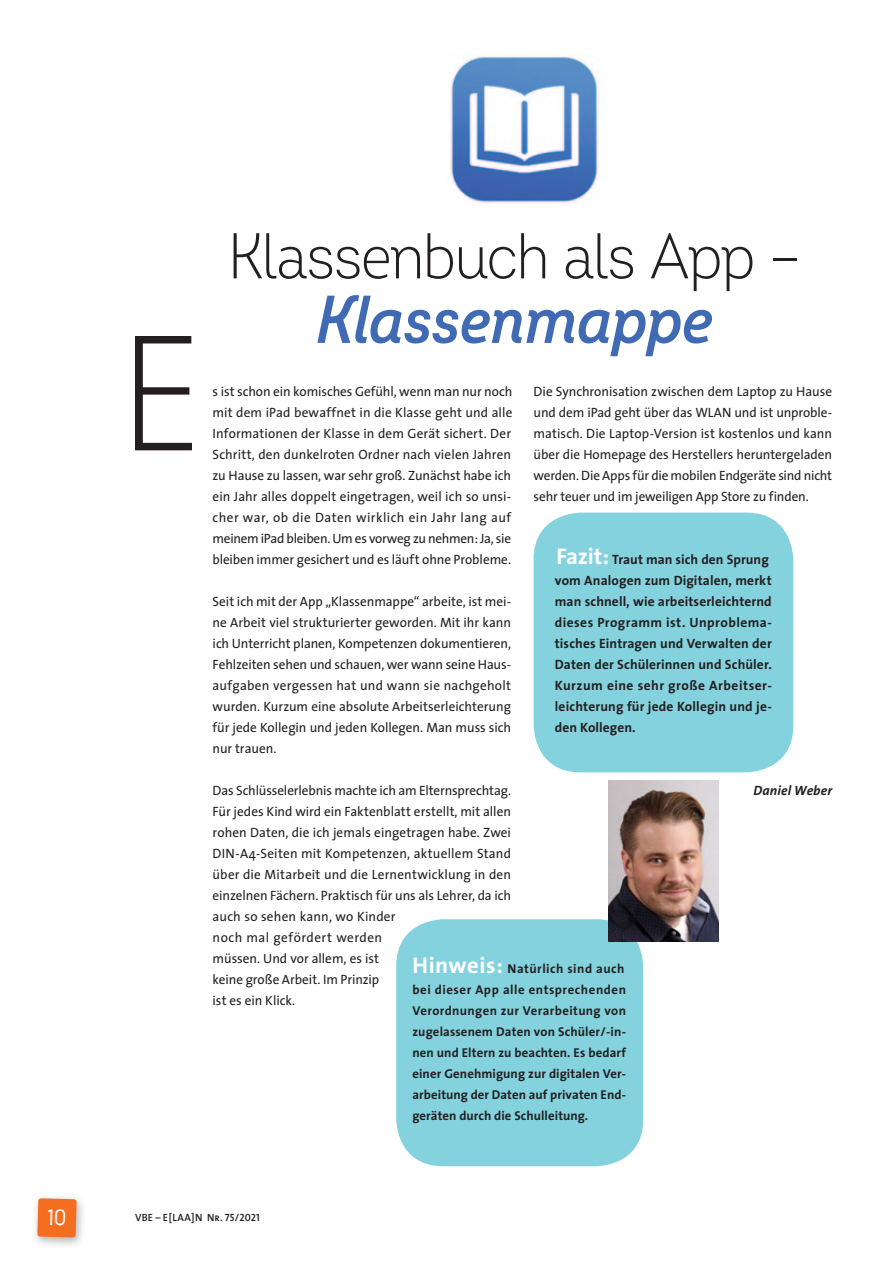
<style>
.page{position:relative;width:893px;height:1263px;background:#fff}
.page>*{position:absolute;margin:0;border:0;box-sizing:border-box;transform-origin:0 0}
.t1{font:300 163.35px "Intro Cond";color:#231f20}
.t2{font:italic 600 67.5px "Intro Cond";letter-spacing:-.015em;color:#406ab4}
.t3{font:300 64.5px "Intro Cond";letter-spacing:-.015em;color:#231f20}
.t4{font:13.5px/21px "The Sans";color:#231f20;text-align:justify}
.t5{font:700 13.5px/21px "The Sans";letter-spacing:.01em;color:#231f20}
.t6{font:italic 700 13.5px "The Sans";letter-spacing:.005em;color:#231f20}
.t7{font:700 12.9px/21px "The Sans";letter-spacing:.005em;color:#231f20;text-align:justify}
.t8{font:10.5px "The Sans Semi Bold Caps";letter-spacing:.01em;color:#231f20}
.s1{font-size:67.5px}
.s2{font-size:22.8px;color:#fff}
</style>
<div class="page">
<div style="left:31px;top:1193px;width:56px;height:56px;background:#231f20;opacity:.34"></div>
<img style="left:450px;top:56px;width:149px;height:148px">
<div style="left:396px;top:919px;width:247px;height:247px;background:#83d2dd;border-radius:47px"></div>
<div style="left:534px;top:513px;width:259px;height:259px;background:#83d2dd;border-radius:47px"></div>
<img style="left:609px;top:781px;width:109px;height:160px">
<svg style="left:37px;top:1198px;width:40px;height:39px;background:#f1762e"></svg>
<h1 class="t1" style="left:121px;top:299px;width:81px">E</h1>
<h3 class="t3" style="left:228px;top:219px;width:574px">Klassenbuch als App <span class="s1">–</span></h3>
<h2 class="t2" style="left:316px;top:279px;width:398px">Klassenmappe</h2>
<p class="t4" style="left:213px;top:380px;width:301px">s ist schon ein komisches Gefühl, wenn man nur noch mit dem iPad bewaffnet in die Klasse geht und alle Informationen der Klasse in dem Gerät sichert. Der Schritt, den dunkelroten Ordner nach vielen Jahren zu Hause zu lassen, war sehr groß. Zunächst habe ich ein Jahr alles doppelt eingetragen, weil ich so unsi&shy;cher war, ob die Daten wirklich ein Jahr lang auf meinem iPad bleiben. Um es vorweg zu nehmen: Ja, sie bleiben immer gesichert und es läuft ohne Probleme.</p>
<p class="t4" style="left:213px;top:590px;width:300px">Seit ich mit der App „Klassenmappe“ arbeite, ist mei&shy;ne Arbeit viel strukturierter geworden. Mit ihr kann ich Unterricht planen, Kompetenzen dokumentieren, Fehlzeiten sehen und schauen, wer wann seine Haus&shy;aufgaben vergessen hat und wann sie nachgeholt wurden. Kurzum eine absolute Arbeitserleichterung für jede Kollegin und jeden Kollegen. Man muss sich nur trauen.</p>
<p class="t4" style="left:213px;top:779px;width:300px;text-align:left">Das Schlüsselerlebnis machte ich am Elternsprechtag.<br>Für jedes Kind wird ein Faktenblatt erstellt, mit allen rohen Daten, die ich jemals eingetragen habe. Zwei DIN-A4-Seiten mit Kompetenzen, aktuellem Stand über die Mitarbeit und die Lernentwicklung in den einzelnen Fächern. Praktisch für uns als Lehrer, da ich auch so sehen kann, wo Kinder<br>noch mal gefördert werden<br>müssen. Und vor allem, es ist<br>keine große Arbeit. Im Prinzip<br>ist es ein Klick.</p>
<p class="t4" style="left:534px;top:380px;width:300px">Die Synchronisation zwischen dem Laptop zu Hause und dem iPad geht über das WLAN und ist unproble&shy;matisch. Die Laptop-Version ist kostenlos und kann über die Homepage des Herstellers heruntergeladen werden. Die Apps für die mobilen Endgeräte sind nicht sehr teuer und im jeweiligen App Store zu finden.</p>
<p class="t5" style="left:555px;top:548px;width:218px"><span class="s2">Fazit:</span> Traut man sich den Sprung vom Analogen zum Digitalen, merkt man schnell, wie arbeitserleichternd dieses Programm ist. Unproblema&shy;tisches Eintragen und Verwalten der Daten der Schülerinnen und Schüler.<br>Kurzum eine sehr große Arbeitser&shy;leichterung für jede Kollegin und je&shy;den Kollegen.</p>
<p class="t6" style="left:754px;top:779px;width:80px">Daniel Weber</p>
<p class="t7" style="left:412px;top:958px;width:215px"><span class="s2">Hinweis:</span> Natürlich sind auch bei dieser App alle entsprechenden Verordnungen zur Verarbeitung von zugelassenem Daten von Schüler/-in&shy;nen und Eltern zu beachten. Es bedarf einer Genehmigung zur digitalen Ver&shy;arbeitung der Daten auf privaten End&shy;geräten durch die Schulleitung.</p>
<p class="t8" style="left:135px;top:1208px;width:126px">VBE – E[LAA]N Nr. 75/2021</p>
</div>
